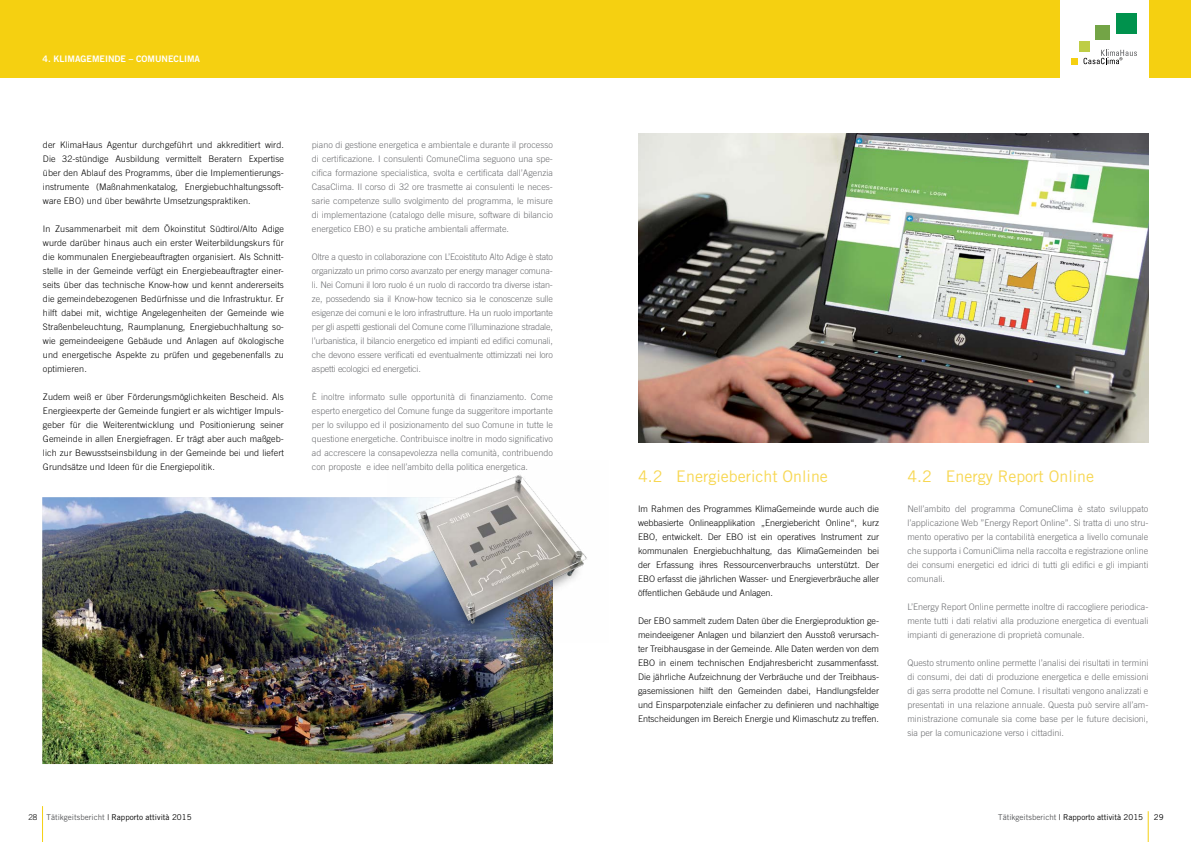
<style>
.page{position:relative;width:1191px;height:842px;background:#fff}
.page>*{position:absolute;margin:0;border:0;box-sizing:border-box;transform-origin:0 0}
.t1{font:16px "Trade Gothic";color:#f7d752}
.t2{font:300 9px/14px "Trade Gothic";color:#6d6e71;text-align:justify}
.t3{font:300 9px/14px "Trade Gothic";letter-spacing:.01em;color:#000;text-align:justify}
.t4{font:9px "Trade Gothic Bold Two";color:#fff}
.t5{font:8px "Trade Gothic";color:#000}
.s1{font-weight:300}
.s2{color:#58595b}
</style>
<div class="page">
<div style="left:595px;top:0;width:596px;height:78px;background:#f5d011"></div>
<div style="left:0;top:0;width:595px;height:78px;background:#f5d011"></div>
<div style="left:1059px;top:0;width:89px;height:81px;background:#fff"></div>
<svg style="left:1071px;top:58px;width:6px;height:6px"></svg>
<div style="left:1079px;top:42px;width:10px;height:10px;background:#becd46"></div>
<div style="left:1095px;top:25px;width:14px;height:15px;background:#73a446"></div>
<div style="left:1116px;top:13px;width:21px;height:20px;background:#00924d"></div>
<svg style="left:1083px;top:49px;width:54px;height:15px"></svg>
<hr style="left:1148px;top:811px;width:1px;height:31px;background:#f5d011">
<hr style="left:42px;top:806px;width:1px;height:36px;background:#f5d011">
<img style="left:638px;top:133px;width:510px;height:309px">
<img style="left:42px;top:497px;width:511px;height:267px">
<img style="left:388px;top:475px;width:199px;height:168px">
<p class="t4" style="left:43px;top:53px;width:159px">4. KLIMAGEMEINDE – COMUNECLIMA</p>
<p class="t3" style="left:43px;top:138px;width:242px">der KlimaHaus Agentur durchgeführt und akkreditiert wird.<br>Die 32-stündige Ausbildung vermittelt Beratern Expertise über den Ablauf des Programms, über die Implementierungs&shy;instrumente (Maßnahmenkatalog, Energiebuchhaltungssoft&shy;ware EBO) und über bewährte Umsetzungspraktiken.</p>
<p class="t3" style="left:43px;top:222px;width:242px">In Zusammenarbeit mit dem Ökoinstitut Südtirol/Alto Adige wurde darüber hinaus auch ein erster Weiterbildungskurs für die kommunalen Energiebeauftragten organisiert. Als Schnitt&shy;stelle in der Gemeinde verfügt ein Energiebeauftragter einer&shy;seits über das technische Know-how und kennt andererseits die gemeindebezogenen Bedürfnisse und die Infrastruktur. Er hilft dabei mit, wichtige Angelegenheiten der Gemeinde wie Straßenbeleuchtung, Raumplanung, Energiebuchhaltung so&shy;wie gemeindeeigene Gebäude und Anlagen auf ökologische und energetische Aspekte zu prüfen und gegebenenfalls zu optimieren.</p>
<p class="t3" style="left:43px;top:390px;width:242px">Zudem weiß er über Förderungsmöglichkeiten Bescheid. Als Energieexperte der Gemeinde fungiert er als wichtiger Impuls&shy;geber für die Weiterentwicklung und Positionierung seiner Gemeinde in allen Energiefragen. Er trägt aber auch maßgeb&shy;lich zur Bewusstseinsbildung in der Gemeinde bei und liefert Grundsätze und Ideen für die Energiepolitik.</p>
<p class="t2" style="left:312px;top:138px;width:242px">piano di gestione energetica e ambientale e durante il processo di certificazione. I consulenti ComuneClima seguono una spe&shy;cifica formazione specialistica, svolta e certificata dall’Agenzia CasaClima. Il corso di 32 ore trasmette ai consulenti le neces&shy;sarie competenze sullo svolgimento del programma, le misure di implementazione (catalogo delle misure, software di bilancio energetico EBO) e su pratiche ambientali affermate.</p>
<p class="t2" style="left:312px;top:250px;width:242px">Oltre a questo in collaborazione con L’Ecoistituto Alto Adige è stato organizzato un primo corso avanzato per energy manager comuna&shy;li. Nei Comuni il loro ruolo é un ruolo di raccordo tra diverse istan&shy;ze, possedendo sia il Know-how tecnico sia le conoscenze sulle esigenze dei comuni e le loro infrastrutture. Ha un ruolo importante per gli aspetti gestionali del Comune come l’illuminazione stradale, l’urbanistica, il bilancio energetico ed impianti ed edifici comunali, che devono essere verificati ed eventualmente ottimizzati nei loro aspetti ecologici ed energetici.</p>
<p class="t2" style="left:312px;top:390px;width:242px">È inoltre informato sulle opportunità di finanziamento. Come esperto energetico del Comune funge da suggeritore importante per lo sviluppo ed il posizionamento del suo Comune in tutte le questione energetiche. Contribuisce inoltre in modo significativo ad accrescere la consapevolezza nella comunità, contribuendo con proposte e idee nell’ambito della politica energetica.</p>
<h1 class="t1" style="left:638px;top:467px;width:191px">4.2 Energiebericht Online</h1>
<p class="t3" style="left:638px;top:502px;width:242px">Im Rahmen des Programmes KlimaGemeinde wurde auch die webbasierte Onlineapplikation „Energiebericht Online“, kurz EBO, entwickelt. Der EBO ist ein operatives Instrument zur kommunalen Energiebuchhaltung, das KlimaGemeinden bei der Erfassung ihres Ressourcenverbrauchs unterstützt. Der EBO erfasst die jährlichen Wasser- und Energieverbräuche aller öffentlichen Gebäude und Anlagen.</p>
<p class="t3" style="left:638px;top:614px;width:242px">Der EBO sammelt zudem Daten über die Energieproduktion ge&shy;meindeeigener Anlagen und bilanziert den Ausstoß verursach&shy;ter Treibhausgase in der Gemeinde. Alle Daten werden von dem EBO in einem technischen Endjahresbericht zusammenfasst.<br>Die jährliche Aufzeichnung der Verbräuche und der Treibhaus&shy;gasemissionen hilft den Gemeinden dabei, Handlungsfelder und Einsparpotenziale einfacher zu definieren und nachhaltige Entscheidungen im Bereich Energie und Klimaschutz zu treffen.</p>
<h1 class="t1" style="left:907px;top:467px;width:188px">4.2 Energy Report Online</h1>
<p class="t2" style="left:907px;top:502px;width:242px">Nell’ambito del programma ComuneClima è stato sviluppato l’applicazione Web ”Energy Report Online”. Si tratta di uno stru&shy;mento operativo per la contabilità energetica a livello comunale che supporta i ComuniClima nella raccolta e registrazione online dei consumi energetici ed idrici di tutti gli edifici e gli impianti comunali.</p>
<p class="t2" style="left:907px;top:600px;width:242px">L’Energy Report Online permette inoltre di raccogliere periodica&shy;mente tutti i dati relativi alla produzione energetica di eventuali impianti di generazione di proprietà comunale.</p>
<p class="t2" style="left:907px;top:656px;width:242px">Questo strumento online permette l’analisi dei risultati in termini di consumi, dei dati di produzione energetica e delle emissioni di gas serra prodotte nel Comune. I risultati vengono analizzati e presentati in una relazione annuale. Questa può servire all’am&shy;ministrazione comunale sia come base per le future decisioni, sia per la comunicazione verso i cittadini.</p>
<p class="t5" style="left:29px;top:812px;width:164px"><span class="s1">28</span> <span class="s2">Tätikgeitsbericht</span> | Rapporto attività 2015</p>
<p class="t5" style="left:998px;top:812px;width:146px"><span class="s2">Tätikgeitsbericht</span> | Rapporto attività 2015</p>
<p class="t5" style="left:1154px;top:812px;width:11px">29</p>
</div>
